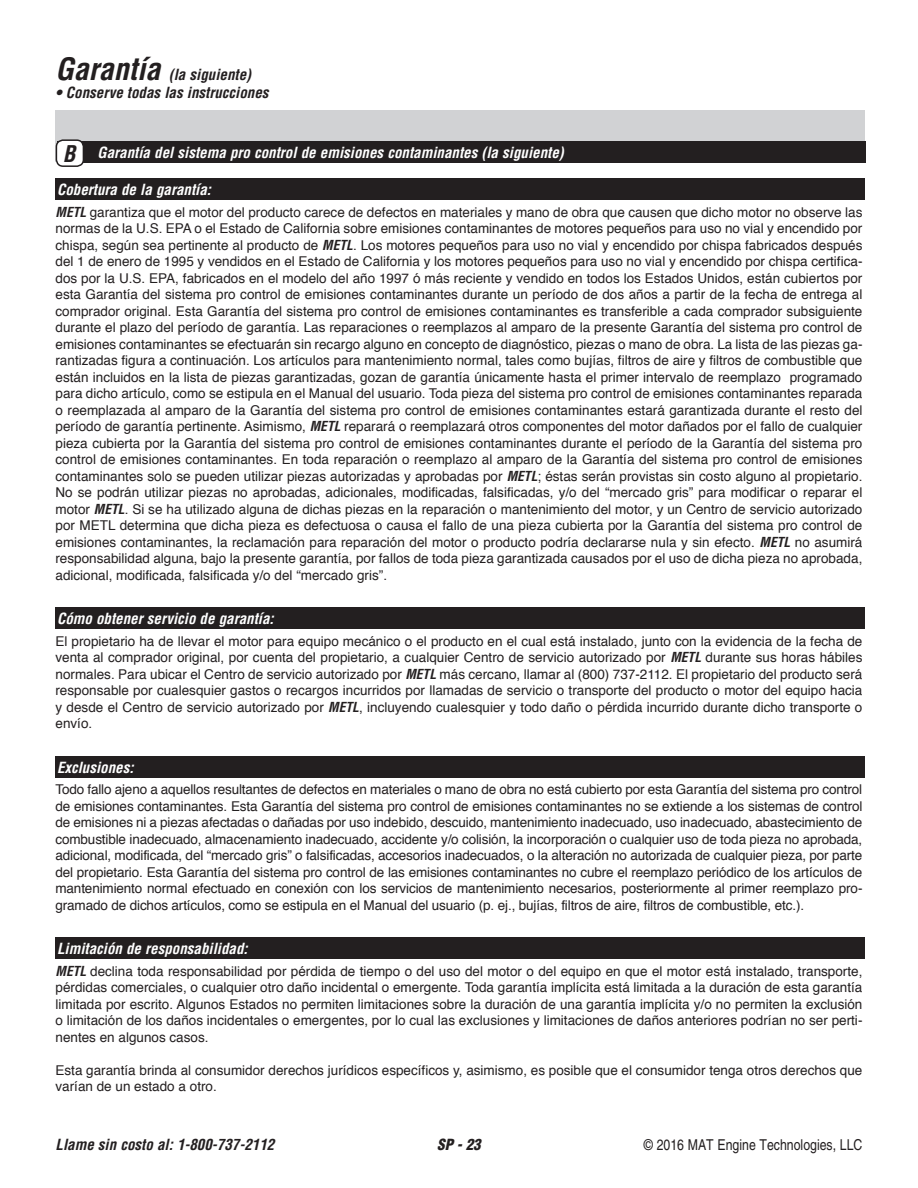
<style>
.page{position:relative;width:918px;height:1188px;background:#fff}
.page>*{position:absolute;margin:0;border:0;box-sizing:border-box;transform-origin:0 0}
.t1{font:italic 700 condensed 22.5px "Helvetica";color:#231f20}
.t2{font:italic 700 condensed 15px "Helvetica";color:#fff}
.t3{font:italic 700 condensed 15px "Helvetica";color:#231f20}
.t4{font:condensed 15px "Helvetica";color:#231f20}
.t5{font:italic 900 condensed 15px "Helvetica";color:#231f20}
.t6{font:13.5px/16.5px "Helvetica";color:#231f20;text-align:justify}
.s1{font-size:30px}
.s2{font-weight:700;font-style:italic;font-stretch:condensed}
</style>
<div class="page">
<div style="left:56px;top:178px;width:810px;height:22px;background:#231f20"></div>
<div style="left:56px;top:608px;width:809px;height:21px;background:#231f20"></div>
<div style="left:56px;top:756px;width:809px;height:22px;background:#231f20"></div>
<div style="left:56px;top:938px;width:809px;height:21px;background:#231f20"></div>
<div style="left:56px;top:111px;width:810px;height:51px;background:#d1d2d4"></div>
<div style="left:57px;top:142px;width:809px;height:21px;background:#231f20"></div>
<div style="left:56px;top:140px;width:27px;height:26px;background:#fff;border-radius:7px"></div>
<div style="left:56px;top:139px;width:28px;height:28px;border:2px solid #231f20;border-radius:7px"></div>
<p class="t3" style="left:56px;top:65px;width:197px"><span class="s1">Garantía</span> (la siguiente)</p>
<p class="t3" style="left:56px;top:83px;width:215px">• Conserve todas las instrucciones</p>
<p class="t1" style="left:63px;top:140px;width:14px">B</p>
<p class="t2" style="left:98px;top:144px;width:468px">Garantía del sistema pro control de emisiones contaminantes (la siguiente)</p>
<p class="t2" style="left:57px;top:180px;width:156px">Cobertura de la garantía:</p>
<p class="t6" style="left:56px;top:204px;width:809px"><span class="s2">METL</span> garantiza que el motor del producto carece de defectos en materiales y mano de obra que causen que dicho motor no observe las normas de la U.S. EPA o el Estado de California sobre emisiones contaminantes de motores pequeños para uso no vial y encendido por chispa, según sea pertinente al producto de <span class="s2">METL</span>. Los motores pequeños para uso no vial y encendido por chispa fabricados después del 1 de enero de 1995 y vendidos en el Estado de California y los motores pequeños para uso no vial y encendido por chispa certifica&shy;dos por la U.S. EPA, fabricados en el modelo del año 1997 ó más reciente y vendido en todos los Estados Unidos, están cubiertos por esta Garantía del sistema pro control de emisiones contaminantes durante un período de dos años a partir de la fecha de entrega al comprador original. Esta Garantía del sistema pro control de emisiones contaminantes es transferible a cada comprador subsiguiente durante el plazo del período de garantía. Las reparaciones o reemplazos al amparo de la presente Garantía del sistema pro control de emisiones contaminantes se efectuarán sin recargo alguno en concepto de diagnóstico, piezas o mano de obra. La lista de las piezas ga&shy;rantizadas figura a continuación. Los artículos para mantenimiento normal, tales como bujías, filtros de aire y filtros de combustible que están incluidos en la lista de piezas garantizadas, gozan de garantía únicamente hasta el primer intervalo de reemplazo programado para dicho artículo, como se estipula en el Manual del usuario. Toda pieza del sistema pro control de emisiones contaminantes reparada o reemplazada al amparo de la Garantía del sistema pro control de emisiones contaminantes estará garantizada durante el resto del período de garantía pertinente. Asimismo, <span class="s2">METL</span> reparará o reemplazará otros componentes del motor dañados por el fallo de cualquier pieza cubierta por la Garantía del sistema pro control de emisiones contaminantes durante el período de la Garantía del sistema pro control de emisiones contaminantes. En toda reparación o reemplazo al amparo de la Garantía del sistema pro control de emisiones contaminantes solo se pueden utilizar piezas autorizadas y aprobadas por <span class="s2">METL</span>; éstas serán provistas sin costo alguno al propietario.<br>No se podrán utilizar piezas no aprobadas, adicionales, modificadas, falsificadas, y/o del “mercado gris” para modificar o reparar el motor <span class="s2">METL</span>. Si se ha utilizado alguna de dichas piezas en la reparación o mantenimiento del motor, y un Centro de servicio autorizado por METL determina que dicha pieza es defectuosa o causa el fallo de una pieza cubierta por la Garantía del sistema pro control de emisiones contaminantes, la reclamación para reparación del motor o producto podría declararse nula y sin efecto. <span class="s2">METL</span> no asumirá responsabilidad alguna, bajo la presente garantía, por fallos de toda pieza garantizada causados por el uso de dicha pieza no aprobada, adicional, modificada, falsificada y/o del “mercado gris”.</p>
<p class="t2" style="left:57px;top:609px;width:218px">Cómo obtener servicio de garantía:</p>
<p class="t6" style="left:56px;top:633px;width:808px">El propietario ha de llevar el motor para equipo mecánico o el producto en el cual está instalado, junto con la evidencia de la fecha de venta al comprador original, por cuenta del propietario, a cualquier Centro de servicio autorizado por <span class="s2">METL</span> durante sus horas hábiles normales. Para ubicar el Centro de servicio autorizado por <span class="s2">METL</span> más cercano, llamar al (800) 737-2112. El propietario del producto será responsable por cualesquier gastos o recargos incurridos por llamadas de servicio o transporte del producto o motor del equipo hacia y desde el Centro de servicio autorizado por <span class="s2">METL</span>, incluyendo cualesquier y todo daño o pérdida incurrido durante dicho transporte o envío.</p>
<p class="t2" style="left:57px;top:758px;width:78px">Exclusiones:</p>
<p class="t6" style="left:56px;top:782px;width:808px">Todo fallo ajeno a aquellos resultantes de defectos en materiales o mano de obra no está cubierto por esta Garantía del sistema pro control de emisiones contaminantes. Esta Garantía del sistema pro control de emisiones contaminantes no se extiende a los sistemas de control de emisiones ni a piezas afectadas o dañadas por uso indebido, descuido, mantenimiento inadecuado, uso inadecuado, abastecimiento de combustible inadecuado, almacenamiento inadecuado, accidente y/o colisión, la incorporación o cualquier uso de toda pieza no aprobada, adicional, modificada, del “mercado gris” o falsificadas, accesorios inadecuados, o la alteración no autorizada de cualquier pieza, por parte del propietario. Esta Garantía del sistema pro control de las emisiones contaminantes no cubre el reemplazo periódico de los artículos de mantenimiento normal efectuado en conexión con los servicios de mantenimiento necesarios, posteriormente al primer reemplazo pro&shy;gramado de dichos artículos, como se estipula en el Manual del usuario (p. ej., bujías, filtros de aire, filtros de combustible, etc.).</p>
<p class="t2" style="left:57px;top:939px;width:192px">Limitación de responsabilidad:</p>
<p class="t6" style="left:56px;top:963px;width:808px"><span class="s2">METL</span> declina toda responsabilidad por pérdida de tiempo o del uso del motor o del equipo en que el motor está instalado, transporte, pérdidas comerciales, o cualquier otro daño incidental o emergente. Toda garantía implícita está limitada a la duración de esta garantía limitada por escrito. Algunos Estados no permiten limitaciones sobre la duración de una garantía implícita y/o no permiten la exclusión o limitación de los daños incidentales o emergentes, por lo cual las exclusiones y limitaciones de daños anteriores podrían no ser perti&shy;nentes en algunos casos.</p>
<p class="t6" style="left:56px;top:1062px;width:808px">Esta garantía brinda al consumidor derechos jurídicos específicos y, asimismo, es posible que el consumidor tenga otros derechos que varían de un estado a otro.</p>
<p class="t3" style="left:56px;top:1136px;width:220px">Llame sin costo al: 1-800-737-2112</p>
<p class="t5" style="left:437px;top:1135px;width:45px">SP - 23</p>
<p class="t4" style="left:644px;top:1137px;width:220px">© 2016 MAT Engine Technologies, LLC</p>
</div>
